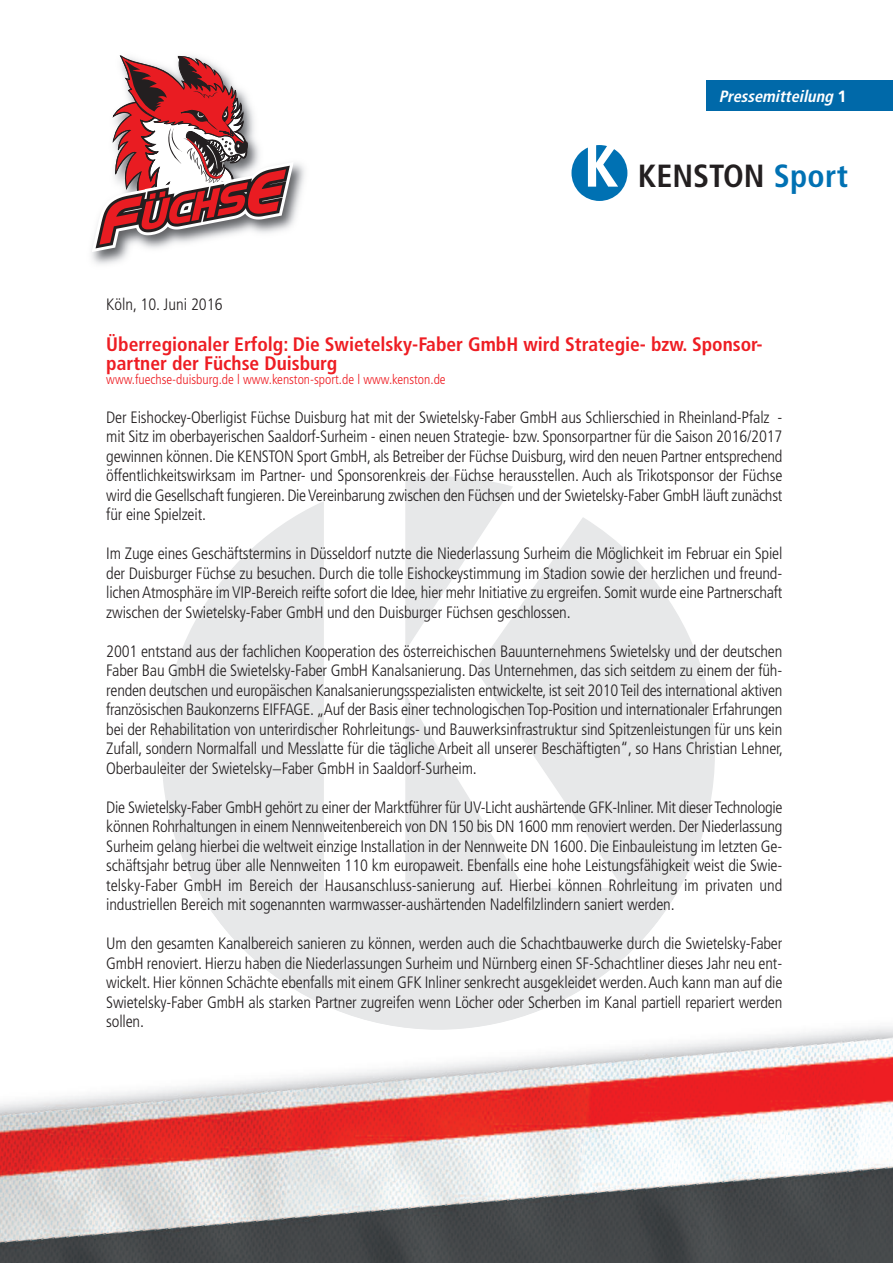
<style>
.page{position:relative;width:893px;height:1263px;background:#fff}
.page>*{position:absolute;margin:0;border:0;box-sizing:border-box;transform-origin:0 0}
.t1{font:700 condensed 32.1px "Frutiger";color:#231f20}
.t2{font:700 condensed 19.5px/19.5px "Frutiger";color:#ee1d23}
.t3{font:300 condensed 16.5px/19.5px "Frutiger";letter-spacing:-.01em;color:#231f20;text-align:justify}
.t4{font:italic 700 condensed 16.35px "Frutiger";color:#fff}
.t5{font:300 condensed 13.5px "Frutiger";color:#ee1d23}
.s1{font-style:normal;font-stretch:normal}
.s2{color:#0071b3}
</style>
<div class="page">
<svg style="left:405px;top:476px;width:108px;height:25px;background:#eaebec"></svg>
<svg style="left:162px;top:501px;width:553px;height:382px;fill:#e7e8e9"></svg>
<div style="left:706px;top:81px;width:187px;height:30px;background:#0069a9"></div>
<svg style="left:571px;top:145px;width:56px;height:56px"></svg>
<img style="left:91px;top:163px;width:214px;height:102px">
<svg style="left:92px;top:55px;width:202px;height:197px"></svg>
<img style="left:0;top:904px;width:893px;height:359px">
<img style="left:225px;top:929px;width:385px;height:101px">
<p class="t4" style="left:719px;top:89px;width:129px">Pressemitteilung <span class="s1">1</span></p>
<h1 class="t1" style="left:638px;top:163px;width:212px">KENSTON <span class="s2">Sport</span></h1>
<p class="t3" style="left:106px;top:296px;width:118px">Köln, 10. Juni 2016</p>
<p class="t2" style="left:106px;top:336px;width:658px">Überregionaler Erfolg: Die Swietelsky-Faber GmbH wird Strategie- bzw. Sponsor&shy;partner der Füchse Duisburg</p>
<p class="t5" style="left:106px;top:373px;width:341px">www.fuechse-duisburg.de l www.kenston-sport.de l www.kenston.de</p>
<p class="t3" style="left:106px;top:408px;width:678px">Der Eishockey-Oberligist Füchse Duisburg hat mit der Swietelsky-Faber GmbH aus Schlierschied in Rheinland-Pfalz - mit Sitz im oberbayerischen Saaldorf-Surheim - einen neuen Strategie- bzw. Sponsorpartner für die Saison 2016/2017 gewinnen können. Die KENSTON Sport GmbH, als Betreiber der Füchse Duisburg, wird den neuen Partner entsprechend öffentlichkeitswirksam im Partner- und Sponsorenkreis der Füchse herausstellen. Auch als Trikotsponsor der Füchse wird die Gesellschaft fungieren. DieVereinbarung zwischen den Füchsen und der Swietelsky-Faber GmbH läuft zunächst für eine Spielzeit.</p>
<p class="t3" style="left:106px;top:545px;width:678px">Im Zuge eines Geschäftstermins in Düsseldorf nutzte die Niederlassung Surheim die Möglichkeit im Februar ein Spiel der Duisburger Füchse zu besuchen. Durch die tolle Eishockeystimmung im Stadion sowie der herzlichen und freund&shy;lichenAtmosphäre imVIP-Bereich reifte sofort die Idee, hier mehr Initiative zu ergreifen. Somit wurde eine Partnerschaft zwischen der Swietelsky-Faber GmbH und den Duisburger Füchsen geschlossen.</p>
<p class="t3" style="left:106px;top:642px;width:678px">2001 entstand aus der fachlichen Kooperation des österreichischen Bauunternehmens Swietelsky und der deutschen Faber Bau GmbH die Swietelsky-Faber GmbH Kanalsanierung. Das Unternehmen, das sich seitdem zu einem der füh&shy;renden deutschen und europäischen Kanalsanierungsspezialisten entwickelte, ist seit 2010 Teil des international aktiven französischen Baukonzerns EIFFAGE. „Auf der Basis einer technologischen Top-Position und internationaler Erfahrungen bei der Rehabilitation von unterirdischer Rohrleitungs- und Bauwerksinfrastruktur sind Spitzenleistungen für uns kein Zufall, sondern Normalfall und Messlatte für die tägliche Arbeit all unserer Beschäftigten“, so Hans Christian Lehner, Oberbauleiter der Swietelsky−Faber GmbH in Saaldorf-Surheim.</p>
<p class="t3" style="left:106px;top:798px;width:678px">Die Swietelsky-Faber GmbH gehört zu einer der Marktführer für UV-Licht aushärtende GFK-Inliner. Mit dieser Technologie können Rohrhaltungen in einem Nennweitenbereich von DN 150 bis DN 1600 mm renoviert werden. Der Niederlassung Surheim gelang hierbei die weltweit einzige Installation in der Nennweite DN 1600. Die Einbauleistung im letzten Ge&shy;schäftsjahr betrug über alle Nennweiten 110 km europaweit. Ebenfalls eine hohe Leistungsfähigkeit weist die Swie&shy;telsky-Faber GmbH im Bereich der Hausanschluss-sanierung auf. Hierbei können Rohrleitung im privaten und industriellen Bereich mit sogenannten warmwasser-aushärtenden Nadelfilzlindern saniert werden.</p>
<p class="t3" style="left:106px;top:935px;width:678px">Um den gesamten Kanalbereich sanieren zu können, werden auch die Schachtbauwerke durch die Swietelsky-Faber GmbH renoviert. Hierzu haben die Niederlassungen Surheim und Nürnberg einen SF-Schachtliner dieses Jahr neu ent&shy;wickelt. Hier können Schächte ebenfalls mit einem GFK Inliner senkrecht ausgekleidet werden.Auch kann man auf die Swietelsky-Faber GmbH als starken Partner zugreifen wenn Löcher oder Scherben im Kanal partiell repariert werden sollen.</p>
</div>
